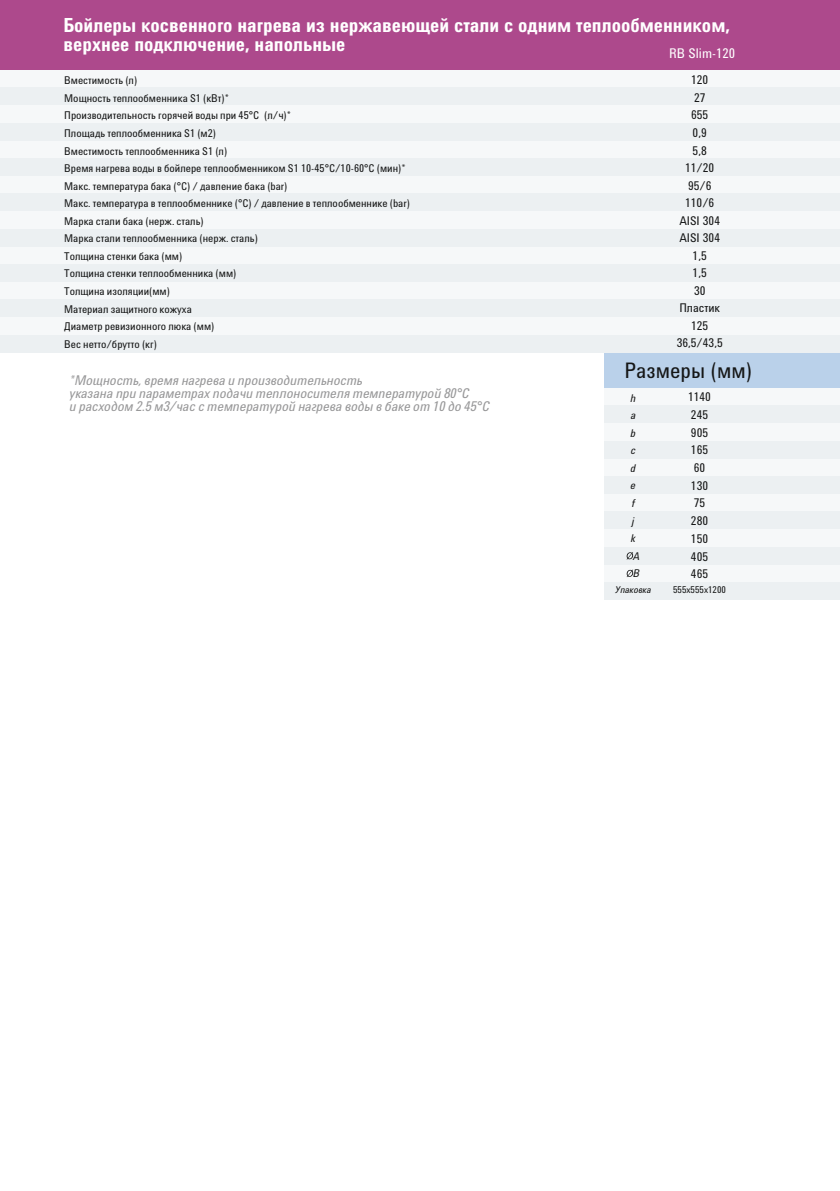
<style>
.page{position:relative;width:840px;height:1191px;background:#fff}
.page>*{position:absolute;margin:0;border:0;box-sizing:border-box;transform-origin:0 0}
.t1{font:22px "Utah Cyr MT Cond";color:#151616}
.t2{font:700 20px/19px "Utah Cyr MT Cond";color:#fff}
.t3{font:italic 13.8px/13px "Utah Cyr MT Cond";color:#989899}
.t4{font:13.8px "Utah Cyr MT Cond";color:#fff}
.t5{font:12.4px/17.6px "Utah Cyr MT Cond";color:#151616}
.t6{font:11px/17.6px "Utah Cyr MT Cond";color:#151616}
.t7{font:italic 11px/17.6px "Utah Cyr MT Cond";color:#151616}
.t8{font:9.6px "Utah Cyr MT Cond";color:#151616}
.t9{font:italic 9.6px "Utah Cyr MT Cond";color:#151616}
</style>
<div class="page">
<div style="left:0;top:0;width:839px;height:70px;background:#ad498c"></div>
<div style="left:603px;top:564px;width:236px;height:18px;background:#f6f8f9"></div>
<div style="left:0;top:211px;width:839px;height:18px;background:#f6f8f9"></div>
<div style="left:0;top:246px;width:839px;height:18px;background:#f6f8f9"></div>
<div style="left:0;top:70px;width:839px;height:17px;background:#f6f8f9"></div>
<div style="left:0;top:105px;width:839px;height:18px;background:#f6f8f9"></div>
<div style="left:0;top:140px;width:839px;height:18px;background:#f6f8f9"></div>
<div style="left:0;top:176px;width:839px;height:17px;background:#f6f8f9"></div>
<div style="left:603px;top:423px;width:236px;height:18px;background:#f6f8f9"></div>
<div style="left:603px;top:529px;width:236px;height:18px;background:#f6f8f9"></div>
<div style="left:603px;top:458px;width:236px;height:18px;background:#f6f8f9"></div>
<div style="left:603px;top:494px;width:236px;height:17px;background:#f6f8f9"></div>
<div style="left:603px;top:388px;width:236px;height:17px;background:#f6f8f9"></div>
<div style="left:603px;top:582px;width:236px;height:18px;background:#ecf0f2"></div>
<div style="left:603px;top:405px;width:236px;height:18px;background:#ecf0f2"></div>
<div style="left:603px;top:441px;width:236px;height:17px;background:#ecf0f2"></div>
<div style="left:603px;top:476px;width:236px;height:18px;background:#ecf0f2"></div>
<div style="left:603px;top:511px;width:236px;height:18px;background:#ecf0f2"></div>
<div style="left:603px;top:547px;width:236px;height:17px;background:#ecf0f2"></div>
<svg style="left:626px;top:552px;width:6px;height:7px"></svg>
<svg style="left:626px;top:569px;width:6px;height:8px"></svg>
<div style="left:603px;top:352px;width:236px;height:36px;background:#bad1ea"></div>
<div style="left:0;top:87px;width:839px;height:18px;background:#ecf0f2"></div>
<div style="left:0;top:123px;width:839px;height:17px;background:#ecf0f2"></div>
<div style="left:0;top:158px;width:839px;height:18px;background:#ecf0f2"></div>
<div style="left:0;top:193px;width:839px;height:18px;background:#ecf0f2"></div>
<div style="left:0;top:229px;width:839px;height:17px;background:#ecf0f2"></div>
<div style="left:0;top:264px;width:839px;height:18px;background:#ecf0f2"></div>
<div style="left:0;top:282px;width:839px;height:17px;background:#f6f8f9"></div>
<div style="left:0;top:299px;width:839px;height:18px;background:#ecf0f2"></div>
<div style="left:0;top:317px;width:839px;height:18px;background:#f6f8f9"></div>
<div style="left:0;top:335px;width:839px;height:17px;background:#ecf0f2"></div>
<h2 class="t2" style="left:63px;top:17px;width:667px">Бойлеры косвенного нагрева из нержавеющей стали с одним теплообменником, верхнее подключение, напольные</h2>
<p class="t4" style="left:669px;top:48px;width:67px">RB Slim-120</p>
<p class="t6" style="left:64px;top:73px;width:347px">Вместимость (л)<br>Мощность теплообменника S1 (кВт)*<br>Производительность горячей воды при 45°С (л/ч)*<br>Площадь теплообменника S1 (м2)<br>Вместимость теплообменника S1 (л)<br>Время нагрева воды в бойлере теплообменником S1 10-45°C/10-60°C (мин)* Макс. температура бака (°C) / давление бака (bar)<br>Макс. температура в теплообменнике (°C) / давление в теплообменнике (bar)<br>Марка стали бака (нерж. сталь)<br>Марка стали теплообменника (нерж. сталь)<br>Толщина стенки бака (мм)<br>Толщина стенки теплообменника (мм)<br>Толщина изоляции(мм)<br>Материал защитного кожуха<br>Диаметр ревизионного люка (мм)<br>Вес нетто/брутто (кг)</p>
<p class="t3" style="left:69px;top:375px;width:421px">*Мощность, время нагрева и производительность<br>указана при параметрах подачи теплоносителя температурой 80°C<br>и расходом 2.5 м3/час с температурой нагрева воды в баке от 10 до 45°C</p>
<p class="t5" style="left:676px;top:72px;width:48px;text-align:center">120<br>27<br>655<br>0,9<br>5,8<br>11/20<br>95/6<br>110/6<br>AISI 304<br>AISI 304<br>1,5<br>1,5<br>30<br>Пластик<br>125<br>36,5/43,5</p>
<h1 class="t1" style="left:624px;top:362px;width:129px">Размеры (мм)</h1>
<p class="t5" style="left:687px;top:389px;width:24px">1140<br>245<br>905<br>165<br>60<br>130<br>75<br>280<br>150<br>405<br>465</p>
<p class="t8" style="left:672px;top:586px;width:54px">555x555x1200</p>
<p class="t7" style="left:630px;top:390px;width:11px">h a b c d e f<br>j k<br>A<br>B</p>
<p class="t9" style="left:615px;top:586px;width:37px">Упаковка</p>
</div>
